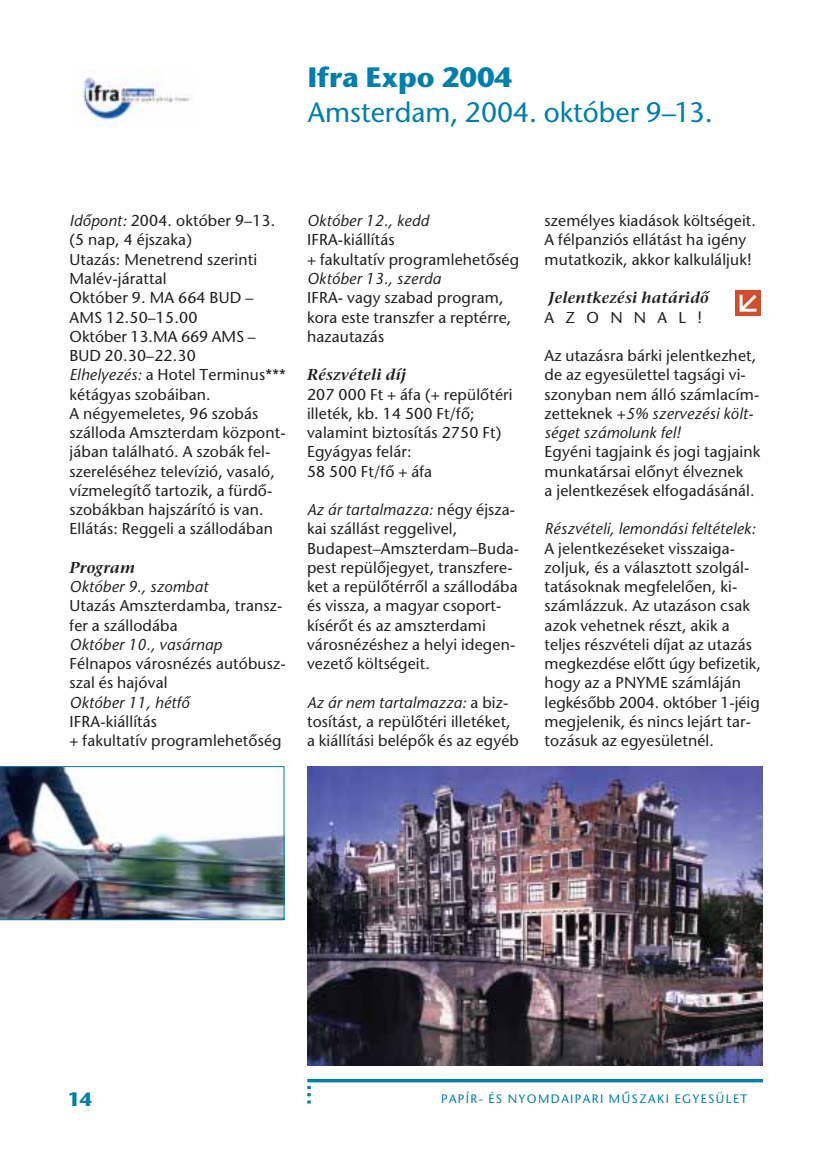
<style>
.page{position:relative;width:818px;height:1175px;background:#fff}
.page>*{position:absolute;margin:0;border:0;box-sizing:border-box;transform-origin:0 0}
.t1{font:28px "Stone Sans H";color:#007fab}
.t2{font:28px "Stone Sans Bold H";color:#007fab}
.t3{font:19.25px "Stone Sans Bold H";color:#007fab}
.t4{font:15.75px/19.2px "Stone Sans H";letter-spacing:.01em;color:#231f20}
.t5{font:15.75px/19.2px "Stone Sans Italic H";letter-spacing:.01em;color:#231f20}
.t6{font:15.75px "Stone Serif Semi Bold Italic H";letter-spacing:.01em;color:#231f20}
.t7{font:15.75px "Stone Sans H";letter-spacing:.715em;color:#231f20}
.t8{font:12.25px "Stone Sans H";letter-spacing:.115em;color:#007fab}
.s1{font-family:"Stone Sans Italic H"}
.s2{font-family:"Stone Sans H"}
</style>
<div class="page">
<svg style="left:307px;top:1078px;width:455px;height:4px;background:#389bbd"></svg>
<svg style="left:307px;top:1085px;width:3px;height:18px"></svg>
<img style="left:72px;top:70px;width:120px;height:57px">
<div style="left:735px;top:290px;width:26px;height:26px;background:#d44d2a"></div>
<svg style="left:739px;top:295px;width:17px;height:16px"></svg>
<img style="left:0;top:766px;width:284px;height:154px">
<img style="left:307px;top:766px;width:455px;height:299px">
<h1 class="t2" style="left:308px;top:67px;width:206px">Ifra Expo 2004</h1>
<h1 class="t1" style="left:308px;top:102px;width:406px">Amsterdam, 2004. október 9–13.</h1>
<p class="t4" style="left:69px;top:213px;width:218px"><span class="s1">Idôpont:</span> 2004. október 9–13. (5 nap, 4 éjszaka)<br>Utazás: Menetrend szerinti<br>Malév-járattal<br>Október 9. MA 664 BUD –<br>AMS 12.50–15.00<br>Október 13.MA 669 AMS –<br>BUD 20.30–22.30<br><span class="s1">Elhelyezés:</span> a Hotel Terminus*** kétágyas szobáiban.<br>A négyemeletes, 96 szobás szálloda Amszterdam központ&shy;jában található. A szobák fel&shy;szereléséhez televízió, vasaló, vízmelegítô tartozik, a fürdô&shy;szobákban hajszárító is van.<br>Ellátás: Reggeli a szállodában</p>
<p class="t6" style="left:69px;top:561px;width:67px">Program</p>
<p class="t5" style="left:69px;top:578px;width:140px">Október 9., szombat</p>
<p class="t4" style="left:69px;top:598px;width:214px">Utazás Amszterdamba, transz&shy;fer a szállodába</p>
<p class="t5" style="left:69px;top:636px;width:154px">Október 10., vasárnap</p>
<p class="t4" style="left:69px;top:655px;width:217px">Félnapos városnézés autóbusz&shy;szal és hajóval</p>
<p class="t5" style="left:69px;top:694px;width:121px">Október 11, hétfô</p>
<p class="t4" style="left:69px;top:713px;width:213px">IFRA-kiállítás<br>+ fakultatív programlehetôség</p>
<p class="t5" style="left:307px;top:213px;width:123px">Október 12., kedd</p>
<p class="t4" style="left:307px;top:232px;width:213px">IFRA-kiállítás<br>+ fakultatív programlehetôség</p>
<p class="t5" style="left:307px;top:270px;width:135px">Október 13., szerda</p>
<p class="t4" style="left:307px;top:290px;width:206px">IFRA- vagy szabad program, kora este transzfer a reptérre, hazautazás</p>
<p class="t6" style="left:307px;top:369px;width:101px">Részvételi díj</p>
<p class="t4" style="left:307px;top:386px;width:207px">207 000 Ft + áfa (+ repülôtéri illeték, kb. 14 500 Ft/fô; valamint biztosítás 2750 Ft)<br>Egyágyas felár:<br>58 500 Ft/fô + áfa</p>
<p class="t5" style="left:307px;top:501px;width:209px">Az ár tartalmazza: <span class="s2">négy éjsza-</span></p>
<p class="t4" style="left:307px;top:521px;width:213px">kai szállást reggelivel,<br>Budapest–Amszterdam–Buda&shy;pest repülôjegyet, transzfere&shy;ket a repülôtérrôl a szállodába és vissza, a magyar csoport&shy;kísérôt és az amszterdami városnézéshez a helyi idegen&shy;vezetô költségeit.</p>
<p class="t5" style="left:307px;top:694px;width:203px">Az ár nem tartalmazza: <span class="s2">a biz-</span></p>
<p class="t4" style="left:307px;top:713px;width:213px">tosítást, a repülôtéri illetéket, a kiállítási belépôk és az egyéb</p>
<p class="t4" style="left:544px;top:213px;width:213px">személyes kiadások költségeit.<br>A félpanziós ellátást ha igény mutatkozik, akkor kalkuláljuk!</p>
<p class="t6" style="left:548px;top:292px;width:162px">Jelentkezési határidô</p>
<p class="t7" style="left:544px;top:311px;width:159px">AZONNAL!</p>
<p class="t4" style="left:544px;top:347px;width:216px">Az utazásra bárki jelentkezhet, de az egyesülettel tagsági vi&shy;szonyban nem álló számlacím-</p>
<p class="t5" style="left:544px;top:405px;width:210px"><span class="s2">zetteknek</span> +5% szervezési költ&shy;séget számolunk fel!</p>
<p class="t4" style="left:544px;top:444px;width:217px">Egyéni tagjaink és jogi tagjaink munkatársai elônyt élveznek<br>a jelentkezések elfogadásánál.</p>
<p class="t5" style="left:544px;top:521px;width:212px">Részvételi, lemondási feltételek:</p>
<p class="t4" style="left:544px;top:540px;width:218px">A jelentkezéseket visszaiga&shy;zoljuk, és a választott szolgál&shy;tatásoknak megfelelôen, ki&shy;számlázzuk. Az utazáson csak azok vehetnek részt, akik a teljes részvételi díjat az utazás megkezdése elôtt úgy befizetik, hogy az a PNYME számláján legkésôbb 2004. október 1-jéig megjelenik, és nincs lejárt tar&shy;tozásuk az egyesületnél.</p>
<p class="t3" style="left:68px;top:1091px;width:26px">14</p>
<p class="t8" style="left:441px;top:1093px;width:308px">PAPÍR- ÉS NYOMDAIPARI MÛSZAKI EGYESÜLET</p>
</div>
